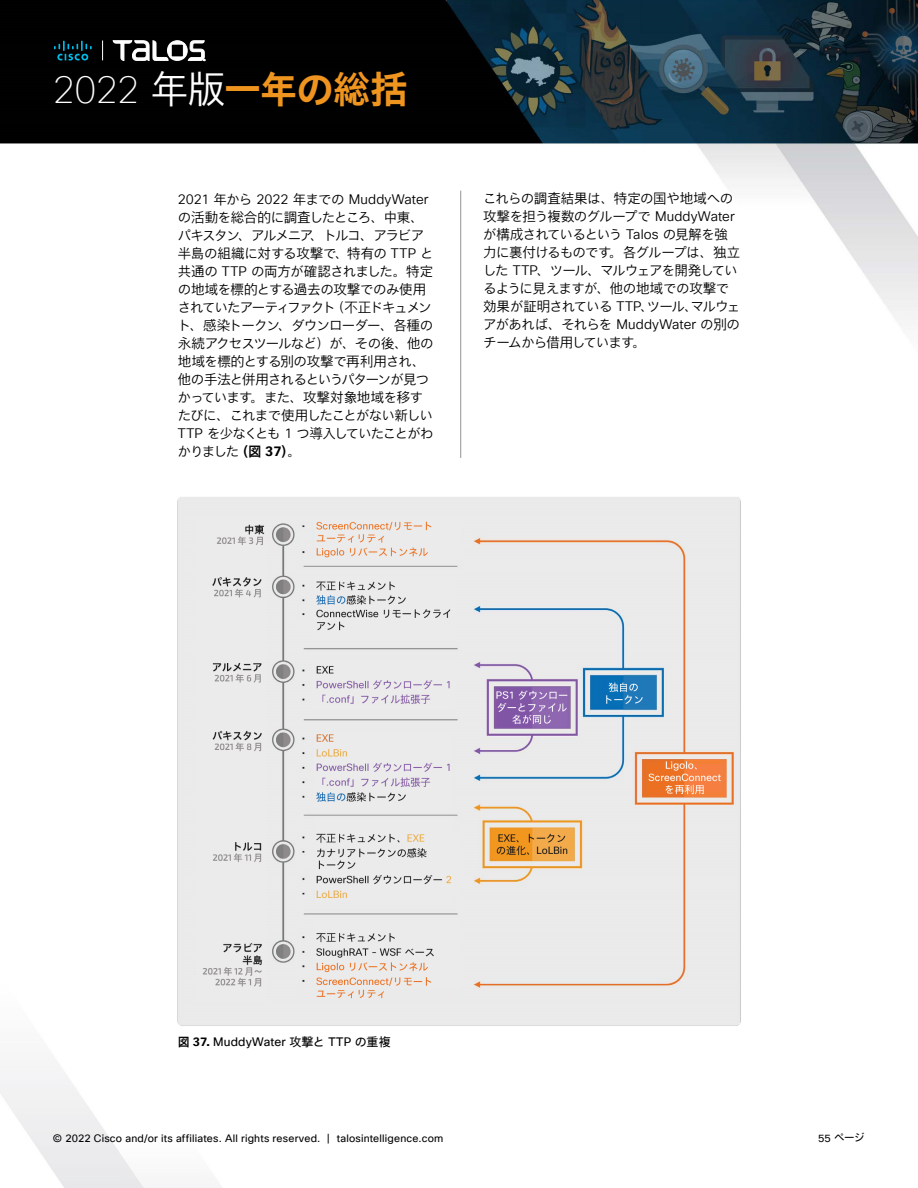
<style>
.page{position:relative;width:918px;height:1188px;background:#fff}
.page>*{position:absolute;margin:0;border:0;box-sizing:border-box;transform-origin:0 0}
.t1{font:37.35px "Cisco Sans JPN Bold";letter-spacing:-.025em;color:#ef951f}
.Paragraph_Style1{font:13.5px/18px "Cisco Sans JPN Light";letter-spacing:-.055em;color:#000}
.Paragraph_Style1-2{font:12px "Cisco Sans TT";letter-spacing:.015em;color:#000}
.t2{font:10.5px "Cisco Sans TT";letter-spacing:.02em;color:#000}
.t3{font:10.5px "Cisco Sans JPN";color:#000}
.s1{font-family:"Cisco Sans TT";font-weight:100;font-size:37.8px;color:#fff}
.s2{font-family:"Cisco Sans JPN Light";font-size:37.8px;color:#fff}
.s3{font-family:"Cisco Sans TT Light"}
.s4{font-family:"Cisco Sans JPN Bold"}
.s5{font-family:"Cisco Sans TT";font-weight:700}
.s6{font-weight:700}
.s7{font-family:"Cisco Sans JPN"}
.s8{font-family:"Cisco Sans TT"}
</style>
<div class="page">
<img style="left:177px;top:497px;width:564px;height:529px">
<img style="left:0;top:0;width:918px;height:424px">
<svg style="left:54px;top:41px;width:38px;height:19px"></svg>
<svg style="left:113px;top:41px;width:92px;height:20px"></svg>
<svg style="left:102px;top:40px;width:1px;height:20px"></svg>
<hr style="left:460px;top:191px;width:1px;height:267px;background:#939597">
<h1 class="t1" style="left:53px;top:64px;width:356px"><span class="s1">2022</span> <span class="s2">年版</span>一年の総括</h1>
<p class="Paragraph_Style1" style="left:178px;top:191px;width:257px"><span class="s3">2021</span> 年から <span class="s3">2022</span> 年までの <span class="s3">MuddyWater</span>の活動を総合的に調査したところ、中東、パキスタン、アルメニア、トルコ、アラビア半島の組織に対する攻撃で、特有の <span class="s3">TTP</span> と共通の <span class="s3">TTP</span> の両方が確認されました。特定の地域を標的とする過去の攻撃でのみ使用されていたアーティファクト（不正ドキュメント、感染トークン、ダウンローダー、各種の永続アクセスツールなど）が、その後、他の地域を標的とする別の攻撃で再利用され、他の手法と併用されるというパターンが見つかっています。また、攻撃対象地域を移すたびに、これまで使用したことがない新しい<br><span class="s3">TTP</span> を少なくとも <span class="s3">1</span> つ導入していたことがわかりました<span class="s4">（図</span> <span class="s5">37</span><span class="s4">）</span>。</p>
<p class="Paragraph_Style1" style="left:483px;top:190px;width:259px">これらの調査結果は、特定の国や地域への攻撃を担う複数のグループで <span class="s3">MuddyWater</span>が構成されているという <span class="s3">Talos</span> の見解を強力に裏付けるものです。各グループは、独立した <span class="s3">TTP</span>、ツール、マルウェアを開発しているように見えますが、他の地域での攻撃で効果が証明されている <span class="s3">TTP</span>、ツール、マルウェアがあれば、それらを <span class="s3">MuddyWater</span> の別のチームから借用しています。</p>
<p class="Paragraph_Style1-2" style="left:178px;top:1034px;width:214px"><span class="s4">図</span> <span class="s6">37.</span> MuddyWater <span class="s7">攻撃と</span> TTP <span class="s7">の重複</span></p>
<p class="t2" style="left:53px;top:1131px;width:392px">© 2022 Cisco and/or its affiliates. All rights reserved. | talosintelligence.com</p>
<p class="t3" style="left:818px;top:1130px;width:48px"><span class="s8">55</span> ページ</p>
</div>
